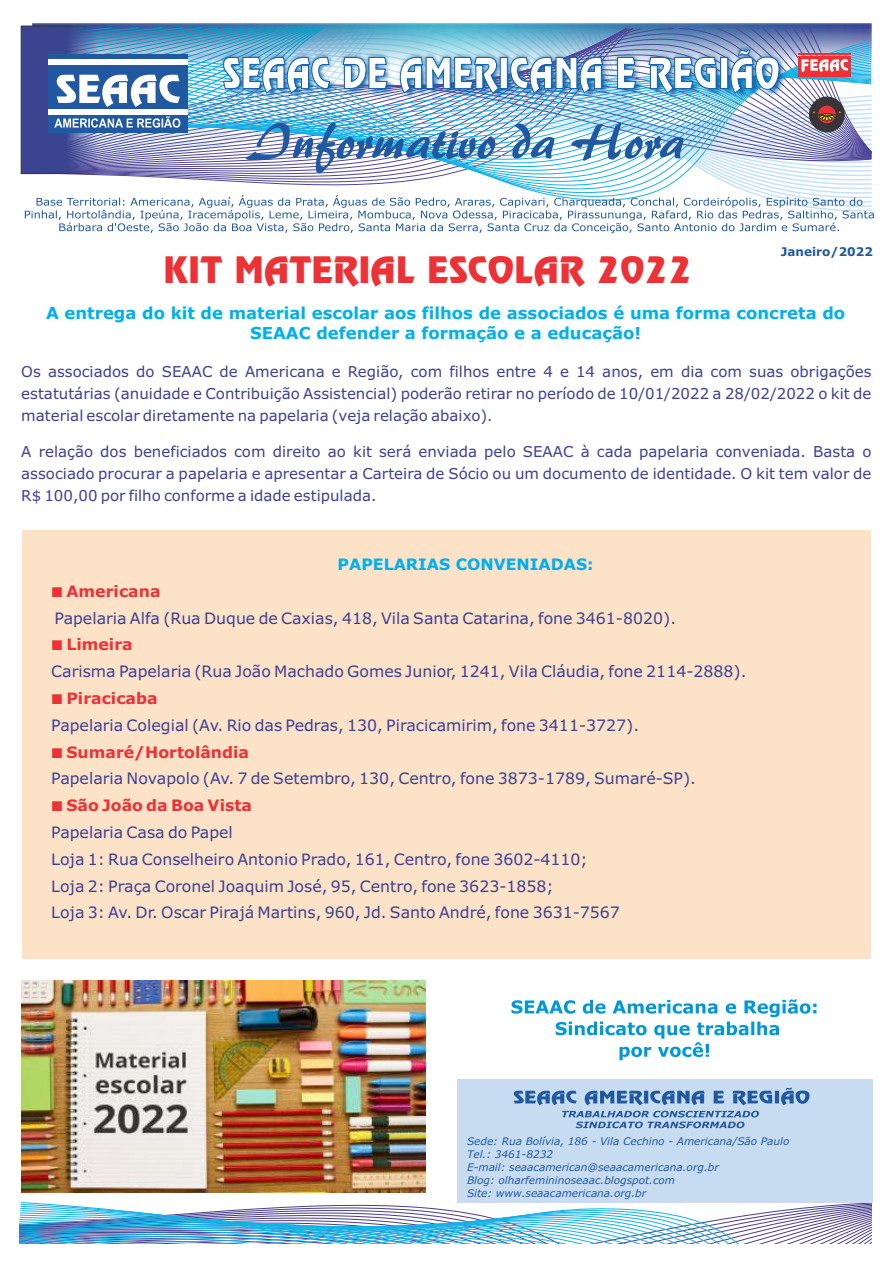
<style>
.page{position:relative;width:893px;height:1263px;background:#fff}
.page>*{position:absolute;margin:0;border:0;box-sizing:border-box;transform-origin:0 0}
.t1{font:36px "Revue BT";color:#ed3237}
.t2{font:700 16.5px/20.1px "Verdana";color:#00afef;text-align:center}
.t3{font:15.75px/26.8px "Verdana";color:#3e4095}
.t4{font:700 15.75px "Verdana";color:#ed3237}
.t5{font:700 15.75px "Verdana";color:#00afef}
.t6{font:15px/21.9px "Verdana";color:#3e4095;text-align:justify}
.t7{font:700 12px "Verdana";color:#2059a1}
.t8{font:italic 10.5px/12.8px "Verdana";color:#2059a1}
</style>
<div class="page">
<div style="left:22px;top:531px;width:848px;height:428px;background:#fce2c7"></div>
<img style="left:33px;top:23px;width:839px;height:3px">
<svg style="left:31px;top:174px;width:841px;height:21px"></svg>
<img style="left:21px;top:26px;width:851px;height:148px">
<div style="left:48px;top:110px;width:140px;height:5px;background:#fefefe"></div>
<div style="left:48px;top:59px;width:140px;height:6px;background:#fefefe"></div>
<svg style="left:25px;top:195px;width:849px;height:38px"></svg>
<svg style="left:20px;top:1202px;width:852px;height:41px"></svg>
<div style="left:457px;top:1079px;width:415px;height:124px;background:#c8dcf1"></div>
<svg style="left:514px;top:1088px;width:295px;height:17px"></svg>
<svg style="left:562px;top:1111px;width:197px;height:17px"></svg>
<svg style="left:511px;top:999px;width:305px;height:61px"></svg>
<img style="left:22px;top:980px;width:404px;height:212px">
<h1 class="t1" style="left:164px;top:256px;width:530px">KIT MATERIAL ESCOLAR 2022</h1>
<p class="t7" style="left:781px;top:247px;width:93px">Janeiro/2022</p>
<p class="t2" style="left:46px;top:304px;width:801px">A entrega do kit de material escolar aos filhos de associados é uma forma concreta do<br>SEAAC defender a formação e a educação!</p>
<p class="t6" style="left:21px;top:362px;width:852px">Os associados do SEAAC de Americana e Região, com filhos entre 4 e 14 anos, em dia com suas obrigações estatutárias (anuidade e Contribuição Assistencial) poderão retirar no período de 10/01/2022 a 28/02/2022 o kit de material escolar diretamente na papelaria (veja relação abaixo).</p>
<p class="t6" style="left:21px;top:442px;width:852px">A relação dos beneficiados com direito ao kit será enviada pelo SEAAC à cada papelaria conveniada. Basta o associado procurar a papelaria e apresentar a Carteira de Sócio ou um documento de identidade. O kit tem valor de R$ 100,00 por filho conforme a idade estipulada.</p>
<p class="t5" style="left:338px;top:558px;width:257px">PAPELARIAS CONVENIADAS:</p>
<p class="t4" style="left:66px;top:585px;width:96px">Americana</p>
<p class="t3" style="left:55px;top:606px;width:623px">Papelaria Alfa (Rua Duque de Caxias, 418, Vila Santa Catarina, fone 3461-8020).</p>
<p class="t4" style="left:66px;top:638px;width:68px">Limeira</p>
<p class="t3" style="left:51px;top:659px;width:697px">Carisma Papelaria (Rua João Machado Gomes Junior, 1241, Vila Cláudia, fone 2114-2888).</p>
<p class="t4" style="left:66px;top:692px;width:93px">Piracicaba</p>
<p class="t3" style="left:51px;top:713px;width:589px">Papelaria Colegial (Av. Rio das Pedras, 130, Piracicamirim, fone 3411-3727).</p>
<p class="t4" style="left:66px;top:745px;width:184px">Sumaré/Hortolândia</p>
<p class="t3" style="left:51px;top:766px;width:646px">Papelaria Novapolo (Av. 7 de Setembro, 130, Centro, fone 3873-1789, Sumaré-SP).</p>
<p class="t4" style="left:66px;top:799px;width:187px">São João da Boa Vista</p>
<p class="t3" style="left:51px;top:820px;width:570px">Papelaria Casa do Papel<br>Loja 1: Rua Conselheiro Antonio Prado, 161, Centro, fone 3602-4110; Loja 2: Praça Coronel Joaquim José, 95, Centro, fone 3623-1858;<br>Loja 3: Av. Dr. Oscar Pirajá Martins, 960, Jd. Santo André, fone 3631-7567</p>
<p class="t8" style="left:467px;top:1136px;width:324px">Sede: Rua Bolívia, 186 - Vila Cechino - Americana/São Paulo Tel.: 3461-8232<br>E-mail: seaacamerican@seaacamericana.org.br<br>Blog: olharfemininoseaac.blogspot.com<br>Site: www.seaacamericana.org.br</p>
</div>
